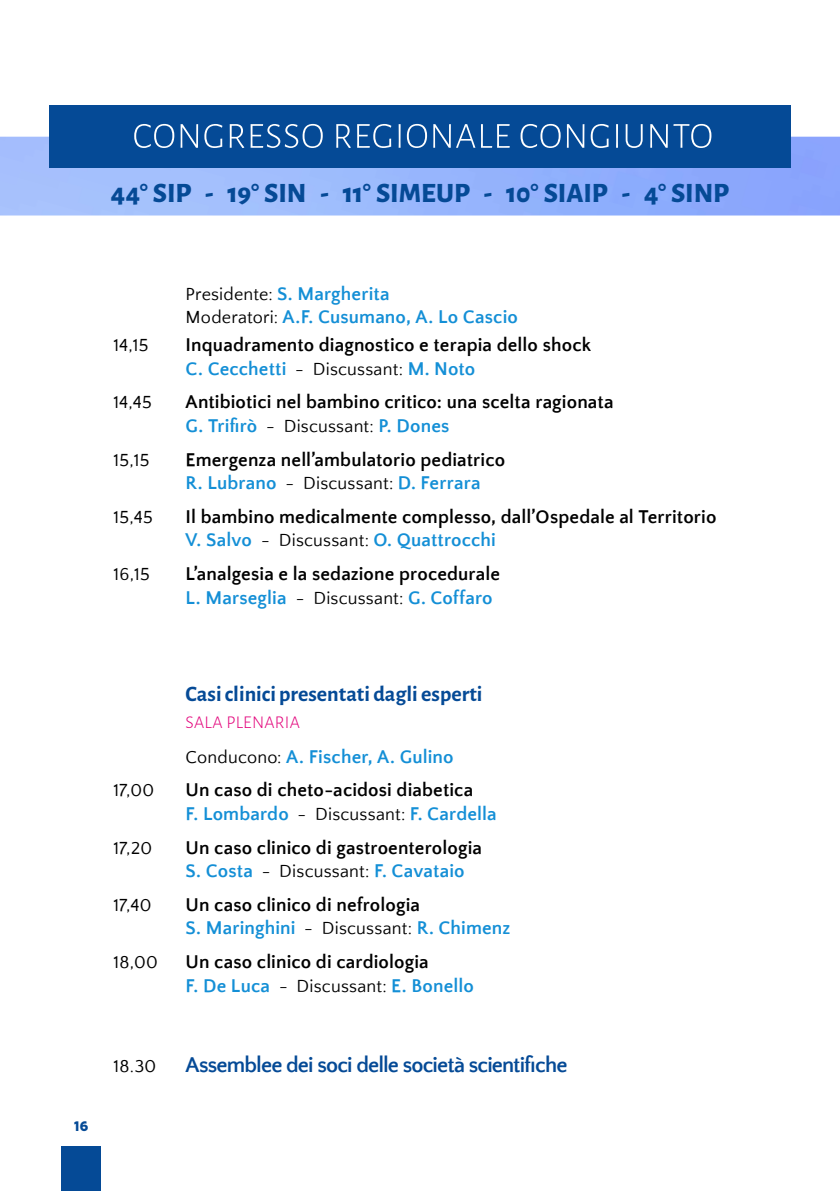
<style>
.page{position:relative;width:840px;height:1191px;background:#fff}
.page>*{position:absolute;margin:0;border:0;box-sizing:border-box;transform-origin:0 0}
.t1{font:800 28px "Alegreya Sans";letter-spacing:-.005em;color:#054a96}
.t2{font:700 22px "Quattrocento Sans";letter-spacing:-.04em;color:#054a96}
.t3{font:700 22px "Alegreya Sans";color:#054a96}
.t4{font:700 19px/23.6px "Quattrocento Sans";letter-spacing:.005em;color:#000}
.t5{font:700 19px/23.6px "Quattrocento Sans";letter-spacing:.01em;color:#148fd6}
.t6{font:18px "Quattrocento Sans";letter-spacing:.015em;color:#000}
.t7{font:300 18px "Alegreya Sans";letter-spacing:.015em;color:#e2007a}
.t8{font:900 14px "Liszt FY";color:#054a96}
.s1{font-weight:400;font-size:18px;color:#000}
.s2{color:#148fd6}
.s3{font-weight:400;font-size:18px}
</style>
<div class="page">
<img style="left:0;top:137px;width:839px;height:78px">
<div style="left:49px;top:105px;width:741px;height:63px;background:#054a96"></div>
<svg style="left:134px;top:124px;width:40px;height:24px"></svg>
<svg style="left:180px;top:124px;width:18px;height:24px"></svg>
<svg style="left:204px;top:124px;width:18px;height:24px"></svg>
<svg style="left:229px;top:124px;width:15px;height:24px"></svg>
<svg style="left:250px;top:124px;width:72px;height:24px"></svg>
<svg style="left:336px;top:124px;width:14px;height:24px"></svg>
<svg style="left:357px;top:124px;width:34px;height:24px"></svg>
<svg style="left:398px;top:124px;width:2px;height:24px"></svg>
<svg style="left:406px;top:124px;width:21px;height:24px"></svg>
<svg style="left:433px;top:124px;width:76px;height:24px"></svg>
<svg style="left:520px;top:124px;width:40px;height:24px"></svg>
<svg style="left:566px;top:124px;width:18px;height:24px"></svg>
<svg style="left:590px;top:124px;width:18px;height:24px"></svg>
<svg style="left:616px;top:124px;width:1px;height:24px"></svg>
<svg style="left:625px;top:124px;width:17px;height:24px"></svg>
<svg style="left:650px;top:124px;width:17px;height:24px"></svg>
<svg style="left:673px;top:124px;width:38px;height:24px"></svg>
<div style="left:61px;top:1146px;width:40px;height:45px;background:#054a96"></div>
<h1 class="t1" style="left:111px;top:172px;width:619px">44° SIP - 19° SIN - 11° SIMEUP - 10° SIAIP - 4° SINP</h1>
<p class="t5" style="left:185px;top:282px;width:334px"><span class="s1">Presidente:</span> S. Margherita<br><span class="s1">Moderatori:</span> A.F. Cusumano, A. Lo Cascio</p>
<p class="t6" style="left:113px;top:336px;width:36px">14,15</p>
<p class="t4" style="left:185px;top:334px;width:407px">Inquadramento diagnostico e terapia dello shock<br><span class="s2">C. Cecchetti</span> <span class="s3">- Discussant:</span> <span class="s2">M. Noto</span></p>
<p class="t6" style="left:113px;top:393px;width:40px">14,45</p>
<p class="t4" style="left:185px;top:391px;width:429px">Antibiotici nel bambino critico: una scelta ragionata<br><span class="s2">G. Trifirò</span> <span class="s3">- Discussant:</span> <span class="s2">P. Dones</span></p>
<p class="t6" style="left:113px;top:450px;width:37px">15,15</p>
<p class="t4" style="left:185px;top:448px;width:321px">Emergenza nell’ambulatorio pediatrico<br><span class="s2">R. Lubrano</span> <span class="s3">- Discussant:</span> <span class="s2">D. Ferrara</span></p>
<p class="t6" style="left:113px;top:507px;width:41px">15,45</p>
<p class="t4" style="left:185px;top:505px;width:532px">Il bambino medicalmente complesso, dall’Ospedale al Territorio<br><span class="s2">V. Salvo</span> <span class="s3">- Discussant:</span> <span class="s2">O. Quattrocchi</span></p>
<p class="t6" style="left:113px;top:565px;width:38px">16,15</p>
<p class="t4" style="left:185px;top:563px;width:316px">L’analgesia e la sedazione procedurale<br><span class="s2">L. Marseglia</span> <span class="s3">- Discussant:</span> <span class="s2">G. Coffaro</span></p>
<p class="t8" style="left:74px;top:1117px;width:16px">16</p>
<p class="t3" style="left:185px;top:678px;width:298px">Casi clinici presentati dagli esperti</p>
<p class="t7" style="left:185px;top:710px;width:19px">SALA</p>
<p class="t7" style="left:226px;top:710px;width:37px">PLENAR</p>
<p class="t7" style="left:285px;top:710px;width:16px">IA</p>
<p class="t5" style="left:185px;top:745px;width:269px"><span class="s1">Conducono:</span> A. Fischer, A. Gulino</p>
<p class="t6" style="left:113px;top:781px;width:42px">17,00</p>
<p class="t4" style="left:185px;top:779px;width:312px">Un caso di cheto-acidosi diabetica<br><span class="s2">F. Lombardo</span> <span class="s3">- Discussant:</span> <span class="s2">F. Cardella</span></p>
<p class="t6" style="left:113px;top:838px;width:40px">17,20</p>
<p class="t4" style="left:185px;top:836px;width:298px">Un caso clinico di gastroenterologia<br><span class="s2">S. Costa</span> <span class="s3">- Discussant:</span> <span class="s2">F. Cavataio</span></p>
<p class="t6" style="left:113px;top:895px;width:40px">17,40</p>
<p class="t4" style="left:185px;top:893px;width:326px">Un caso clinico di nefrologia<br><span class="s2">S. Maringhini</span> <span class="s3">- Discussant:</span> <span class="s2">R. Chimenz</span></p>
<p class="t6" style="left:113px;top:952px;width:46px">18,00</p>
<p class="t4" style="left:185px;top:950px;width:290px">Un caso clinico di cardiologia<br><span class="s2">F. De Luca</span> <span class="s3">- Discussant:</span> <span class="s2">E. Bonello</span></p>
<p class="t6" style="left:113px;top:1056px;width:44px">18.30</p>
<p class="t2" style="left:185px;top:1053px;width:383px">Assemblee dei soci delle società scientifiche</p>
</div>
